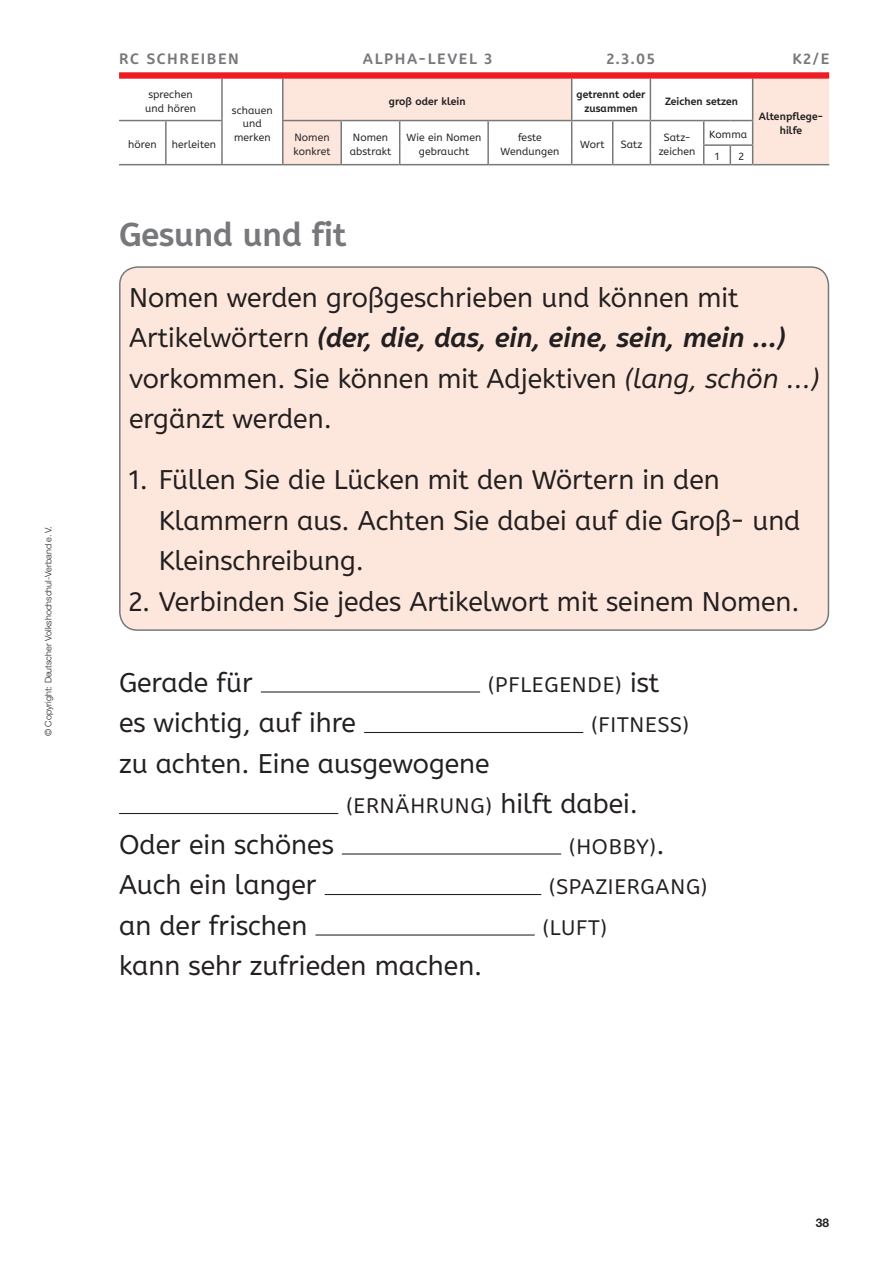
<style>
.page{position:relative;width:893px;height:1263px;background:#fff}
.page>*{position:absolute;margin:0;border:0;box-sizing:border-box;transform-origin:0 0}
.t1{font:700 33px "A Be Zeh EDU";color:#76787b}
.t2{font:27px/40.5px "A Be Zeh EDU";color:#231f20}
.t3{font:21px "A Be Zeh EDU";letter-spacing:.04em;color:#231f20}
.t4{font:700 15px "A Be Zeh EDU";letter-spacing:.11em;color:#76787b}
.t5{font:700 12px "Helvetica Neue LT Pro";color:#231f20}
.t6{font:10.5px/13.5px "A Be Zeh EDU";letter-spacing:.01em;color:#231f20;text-align:center}
.t7{font:700 10.5px/13.5px "A Be Zeh EDU";letter-spacing:.01em;color:#231f20;text-align:center}
.t8{font:300 9px "Helvetica Neue LT Pro";letter-spacing:.005em;color:#231f20}
.s1{font-weight:700;font-style:italic}
.s2{font-style:italic}
.s3{font-size:27px}
</style>
<div class="page">
<svg style="left:283px;top:79px;width:546px;height:85px"></svg>
<hr style="left:572px;top:120px;width:41px;height:1px;background:#76787b">
<hr style="left:572px;top:164px;width:41px;height:1px;background:#76787b">
<hr style="left:613px;top:164px;width:37px;height:1px;background:#76787b">
<hr style="left:753px;top:164px;width:76px;height:1px;background:#76787b">
<hr style="left:400px;top:164px;width:88px;height:1px;background:#76787b">
<hr style="left:341px;top:164px;width:59px;height:1px;background:#76787b">
<svg style="left:571px;top:121px;width:1px;height:43px"></svg>
<hr style="left:488px;top:164px;width:84px;height:1px;background:#76787b">
<hr style="left:650px;top:164px;width:54px;height:1px;background:#76787b">
<hr style="left:340px;top:121px;width:2px;height:24px;background:#76787b">
<svg style="left:340px;top:145px;width:2px;height:19px"></svg>
<hr style="left:283px;top:164px;width:58px;height:1px;background:#76787b">
<hr style="left:165px;top:121px;width:2px;height:24px;background:#76787b">
<svg style="left:165px;top:145px;width:2px;height:19px"></svg>
<hr style="left:119px;top:164px;width:47px;height:1px;background:#76787b">
<hr style="left:166px;top:164px;width:56px;height:1px;background:#76787b">
<hr style="left:221px;top:79px;width:2px;height:41px;background:#76787b">
<hr style="left:221px;top:121px;width:2px;height:24px;background:#76787b">
<svg style="left:221px;top:145px;width:2px;height:19px"></svg>
<svg style="left:282px;top:121px;width:1px;height:43px"></svg>
<hr style="left:222px;top:164px;width:61px;height:1px;background:#76787b">
<hr style="left:282px;top:79px;width:1px;height:41px;background:#76787b">
<hr style="left:571px;top:79px;width:1px;height:41px;background:#76787b">
<hr style="left:282px;top:120px;width:59px;height:1px;background:#76787b">
<hr style="left:341px;top:120px;width:59px;height:1px;background:#76787b">
<hr style="left:400px;top:120px;width:88px;height:1px;background:#76787b">
<hr style="left:488px;top:120px;width:84px;height:1px;background:#76787b">
<hr style="left:650px;top:79px;width:1px;height:41px;background:#76787b">
<hr style="left:752px;top:79px;width:1px;height:41px;background:#76787b">
<hr style="left:650px;top:120px;width:54px;height:1px;background:#76787b">
<svg style="left:703px;top:120px;width:50px;height:45px"></svg>
<hr style="left:487px;top:121px;width:2px;height:24px;background:#76787b">
<svg style="left:487px;top:145px;width:2px;height:19px"></svg>
<hr style="left:613px;top:120px;width:37px;height:1px;background:#76787b">
<svg style="left:612px;top:121px;width:1px;height:43px"></svg>
<svg style="left:650px;top:121px;width:1px;height:43px"></svg>
<svg style="left:399px;top:121px;width:1px;height:43px"></svg>
<hr style="left:119px;top:120px;width:47px;height:1px;background:#76787b">
<hr style="left:166px;top:120px;width:57px;height:1px;background:#76787b">
<div style="left:119px;top:72px;width:710px;height:7px;background:#ee1d23"></div>
<hr style="left:261px;top:691px;width:219px;height:1px;background:#231f20">
<hr style="left:364px;top:732px;width:219px;height:1px;background:#231f20">
<hr style="left:119px;top:813px;width:219px;height:1px;background:#231f20">
<hr style="left:342px;top:853px;width:219px;height:1px;background:#231f20">
<hr style="left:325px;top:894px;width:216px;height:1px;background:#231f20">
<hr style="left:315px;top:934px;width:220px;height:1px;background:#231f20">
<div style="left:120px;top:267px;width:708px;height:363px;background:#fde7dc;border-radius:18px"></div>
<p class="t8" style="left:43px;top:736px;width:211px;rotate:-90deg">© Copyright: Deutscher Volkshochschul-Verband e.V.</p>
<p class="t4" style="left:119px;top:49px;width:121px">RC SCHREIBEN</p>
<p class="t4" style="left:363px;top:49px;width:131px">ALPHA-LEVEL 3</p>
<p class="t4" style="left:607px;top:49px;width:50px">2.3.05</p>
<p class="t4" style="left:793px;top:49px;width:38px">K2/E</p>
<p class="t6" style="left:145px;top:88px;width:52px">sprechen und hören</p>
<p class="t7" style="left:389px;top:95px;width:78px">groß oder klein</p>
<p class="t7" style="left:576px;top:88px;width:71px">getrennt oder zusammen</p>
<p class="t7" style="left:665px;top:95px;width:74px">Zeichen setzen</p>
<p class="t6" style="left:232px;top:103px;width:42px">schauen und merken</p>
<p class="t6" style="left:128px;top:138px;width:30px">hören</p>
<p class="t6" style="left:172px;top:138px;width:46px">herleiten</p>
<p class="t6" style="left:294px;top:131px;width:38px;text-align:left">Nomen konkret</p>
<p class="t6" style="left:350px;top:131px;width:43px;text-align:left">Nomen abstrakt</p>
<p class="t6" style="left:407px;top:131px;width:76px">Wie ein Nomen gebraucht</p>
<p class="t6" style="left:501px;top:131px;width:60px">feste<br>Wendungen</p>
<p class="t6" style="left:580px;top:138px;width:26px">Wort</p>
<p class="t6" style="left:621px;top:138px;width:23px">Satz</p>
<p class="t6" style="left:659px;top:131px;width:38px">Satz&shy;zeichen</p>
<p class="t6" style="left:715px;top:124px;width:34px;line-height:22px;text-align:left;text-indent:-6px">Komma<br>1</p>
<p class="t6" style="left:739px;top:150px;width:7px">2</p>
<p class="t7" style="left:759px;top:110px;width:66px">Altenpflege&shy;hilfe</p>
<p class="t1" style="left:119px;top:213px;width:229px">Gesund und fit</p>
<p class="t2" style="left:129px;top:277px;width:692px">Nomen werden großgeschrieben und können mit Artikelwörtern <span class="s1">(der, die, das, ein, eine, sein, mein …) </span>vorkommen. Sie können mit Adjektiven <span class="s2">(lang, schön …) </span>ergänzt werden.</p>
<p class="t2" style="left:159px;top:460px;width:643px;text-indent:-30px">1. Füllen Sie die Lücken mit den Wörtern in den<br>Klammern aus. Achten Sie dabei auf die Groß- und<br>Kleinschreibung.</p>
<p class="t2" style="left:129px;top:581px;width:672px">2. Verbinden Sie jedes Artikelwort mit seinem Nomen.</p>
<p class="t2" style="left:119px;top:662px;width:135px">Gerade für</p>
<p class="t3" style="left:488px;top:671px;width:173px">(PFLEGENDE) <span class="s3">ist</span></p>
<p class="t2" style="left:119px;top:703px;width:238px">es wichtig, auf ihre</p>
<p class="t3" style="left:591px;top:712px;width:99px">(FITNESS)</p>
<p class="t2" style="left:119px;top:743px;width:372px">zu achten. Eine ausgewogene</p>
<p class="t3" style="left:346px;top:793px;width:293px">(ERNÄHRUNG) <span class="s3">hilft dabei.</span></p>
<p class="t2" style="left:119px;top:824px;width:216px">Oder ein schönes</p>
<p class="t3" style="left:569px;top:833px;width:97px">(HOBBY)<span class="s3">.</span></p>
<p class="t2" style="left:119px;top:865px;width:199px">Auch ein langer</p>
<p class="t3" style="left:549px;top:874px;width:160px">(SPAZIERGANG)</p>
<p class="t2" style="left:119px;top:905px;width:190px">an der frischen</p>
<p class="t3" style="left:543px;top:914px;width:66px">(LUFT)</p>
<p class="t2" style="left:119px;top:946px;width:365px">kann sehr zufrieden machen.</p>
<p class="t5" style="left:816px;top:1215px;width:15px">38</p>
</div>
